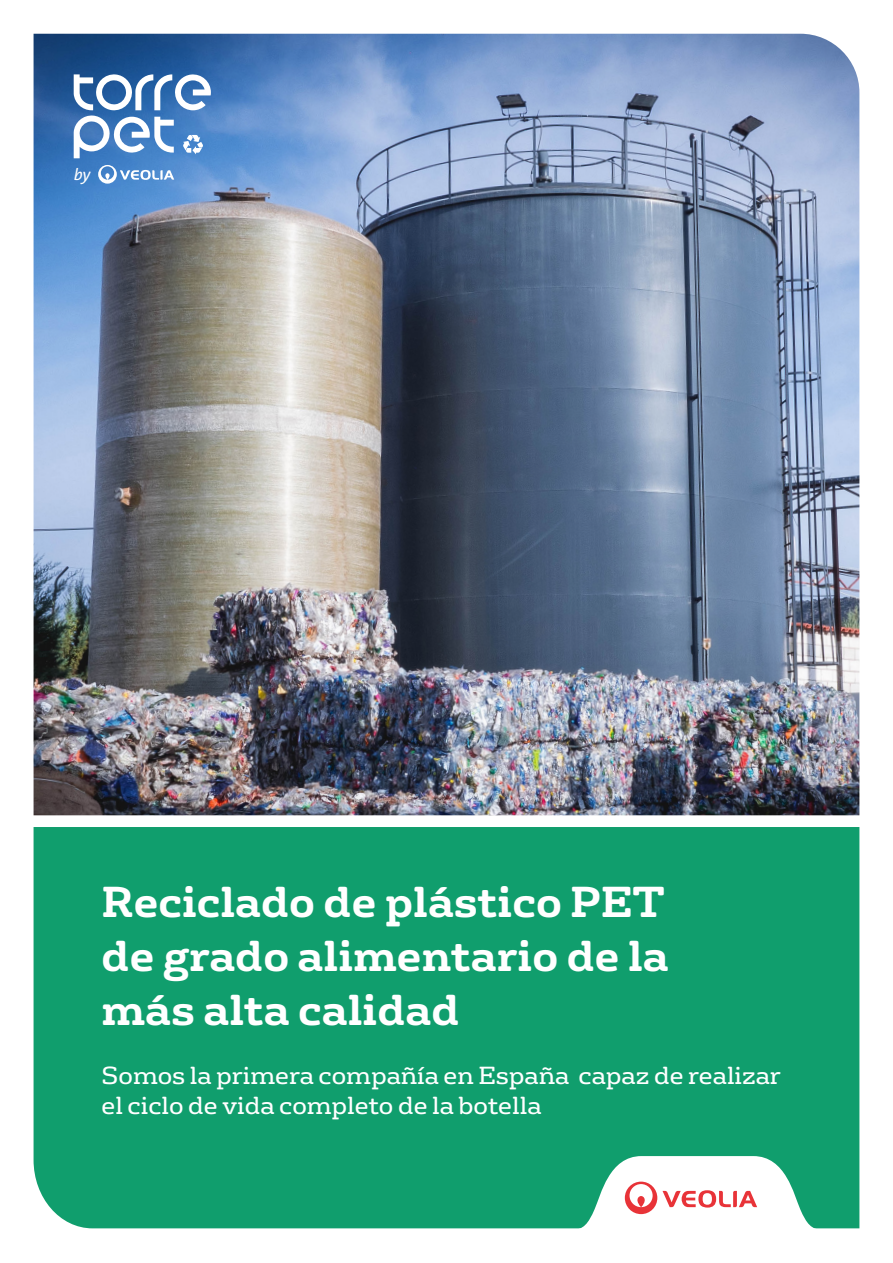
<style>
.page{position:relative;width:893px;height:1263px;background:#fff}
.page>*{position:absolute;margin:0;border:0;box-sizing:border-box;transform-origin:0 0}
.t1{font:700 42px/54px "FS Rufus";color:#fff;text-align:justify}
.t2{font:24px/30px "FS Rufus";color:#fff}
.t3{font:16.5px "The Sans Veolia W5 Pla It";color:#fff}
</style>
<div class="page">
<img style="left:34px;top:34px;width:825px;height:781px">
<div style="left:34px;top:827px;width:825px;height:401px;background:#109e6d"></div>
<svg style="left:499px;top:1156px;width:361px;height:73px"></svg>
<svg style="left:74px;top:73px;width:137px;height:85px"></svg>
<svg style="left:98px;top:165px;width:76px;height:19px"></svg>
<p class="t3" style="left:74px;top:164px;width:18px">by</p>
<h1 class="t1" style="left:102px;top:871px;width:569px">Reciclado de plástico PET de grado alimentario de la más alta calidad</h1>
<p class="t2" style="left:102px;top:1059px;width:681px">Somos la primera compañía en España capaz de realizar el ciclo de vida completo de la botella</p>
</div>
